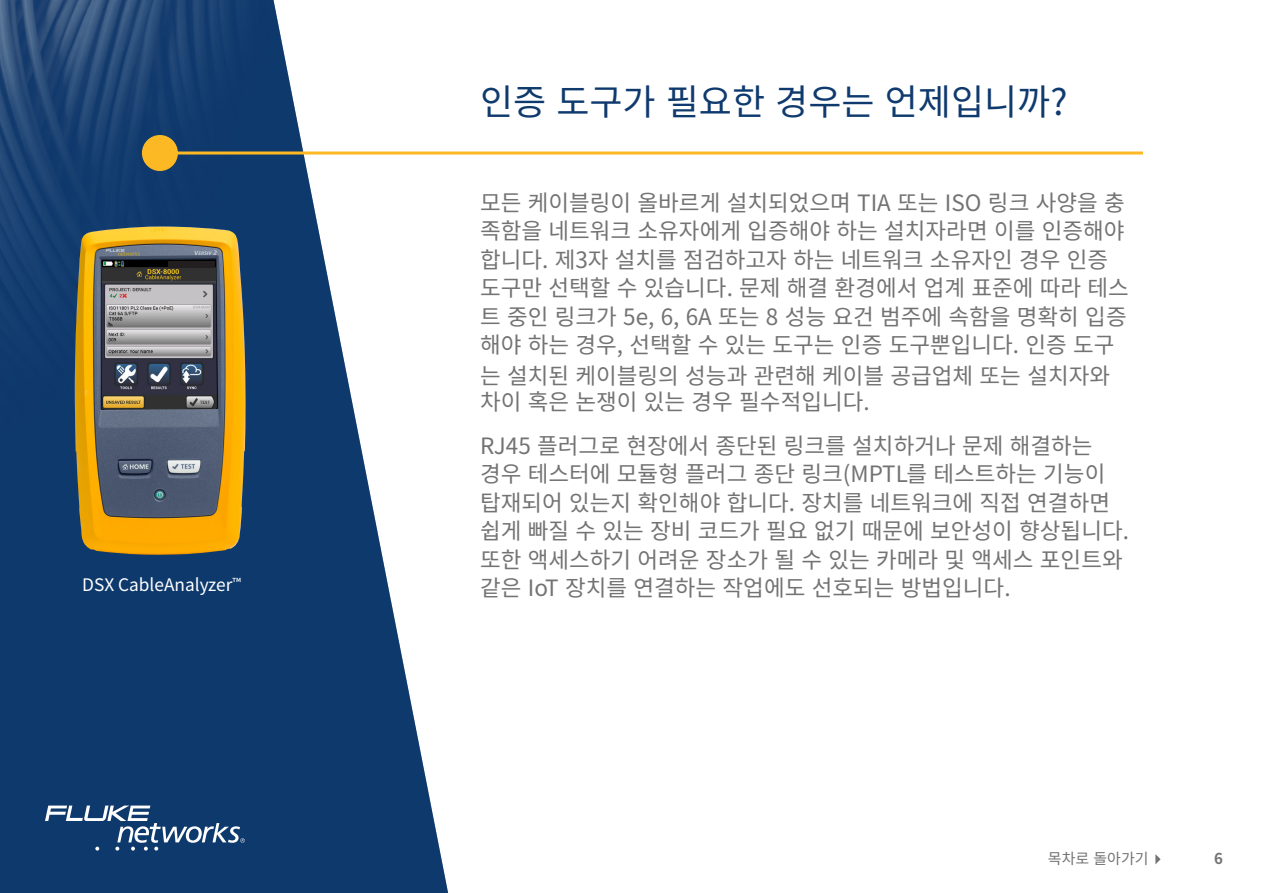
<style>
.page{position:relative;width:1263px;height:893px;background:#fff}
.page>*{position:absolute;margin:0;border:0;box-sizing:border-box;transform-origin:0 0}
.Section_heads-incl_i{font:36px "Noto Sans CJ Kkr";color:#0f3a6e}
.Body_copy{font:22.5px/28.5px "Noto Sans CJ Kkr";color:#737373}
.t1{font:17.25px "Noto Sans CJ Kkr";color:#fff}
.t2{font:15px "Noto Sans CJ Kkr";color:#737373}
.t3{font:700 15px "Noto Sans CJ Kkr";color:#737373}
</style>
<div class="page">
<img style="left:0;top:0;width:448px;height:893px">
<svg style="left:1155px;top:854px;width:5px;height:10px"></svg>
<svg style="left:45px;top:806px;width:200px;height:45px"></svg>
<hr style="left:166px;top:152px;width:977px;height:3px;background:#fdb924">
<div style="left:142px;top:135px;width:36px;height:36px;background:#fdb924;border-radius:50%"></div>
<img style="left:75px;top:227px;width:171px;height:328px">
<img style="left:102px;top:261px;width:114px;height:148px">
<div style="left:168px;top:261px;width:47px;height:6px;background:#231f20"></div>
<p class="t1" style="left:82px;top:575px;width:160px">DSX CableAnalyzer<sup>™</sup></p>
<p class="Section_heads-incl_i" style="left:480px;top:82px;width:589px">인증 도구가 필요한 경우는 언제입니까?</p>
<p class="Body_copy" style="left:480px;top:189px;width:650px">모든 케이블링이 올바르게 설치되었으며 TIA 또는 ISO 링크 사양을 충 족함을 네트워크 소유자에게 입증해야 하는 설치자라면 이를 인증해야 합니다. 제3자 설치를 점검하고자 하는 네트워크 소유자인 경우 인증 도구만 선택할 수 있습니다. 문제 해결 환경에서 업계 표준에 따라 테스 트 중인 링크가 5e, 6, 6A 또는 8 성능 요건 범주에 속함을 명확히 입증 해야 하는 경우, 선택할 수 있는 도구는 인증 도구뿐입니다. 인증 도구</p>
<p class="Body_copy" style="left:480px;top:363px;width:631px;line-height:26.4px">는 설치된 케이블링의 성능과 관련해 케이블 공급업체 또는 설치자와 차이 혹은 논쟁이 있는 경우 필수적입니다.</p>
<p class="Body_copy" style="left:480px;top:432px;width:650px">RJ45 플러그로 현장에서 종단된 링크를 설치하거나 문제 해결하는 경우 테스터에 모듈형 플러그 종단 링크(MPTL를 테스트하는 기능이 탑재되어 있는지 확인해야 합니다. 장치를 네트워크에 직접 연결하면 쉽게 빠질 수 있는 장비 코드가 필요 없기 때문에 보안성이 향상됩니다. 또한 액세스하기 어려운 장소가 될 수 있는 카메라 및 액세스 포인트와 같은 IoT 장치를 연결하는 작업에도 선호되는 방법입니다.</p>
<p class="t2" style="left:1048px;top:850px;width:102px">목차로 돌아가기</p>
<p class="t3" style="left:1214px;top:850px;width:10px">6</p>
</div>
